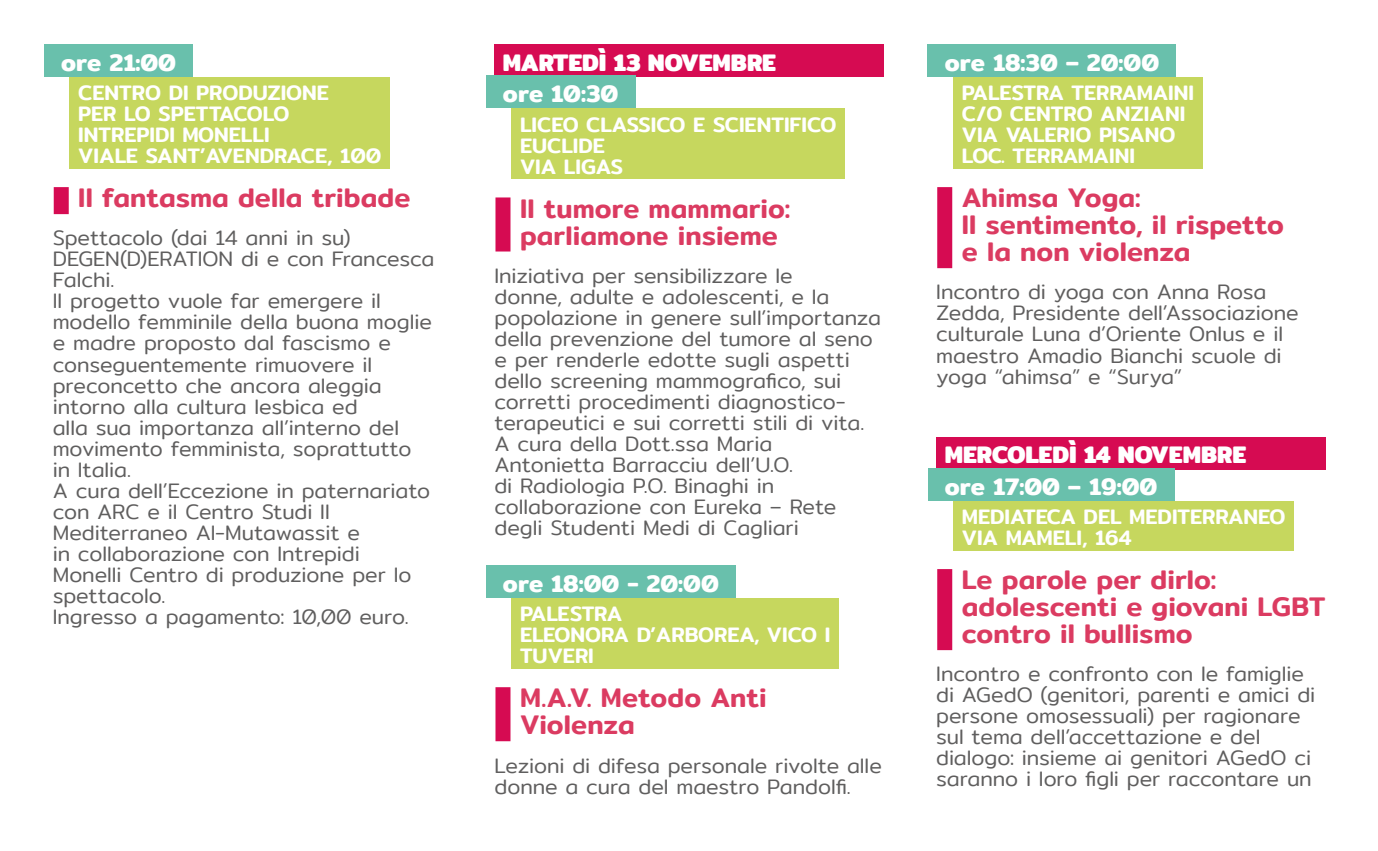
<style>
.page{position:relative;width:1378px;height:851px;background:#fff}
.page>*{position:absolute;margin:0;border:0;box-sizing:border-box;transform-origin:0 0}
.t1{font:500 27px/27px "Mitr";color:#db3b61}
.t2{font:600 24px "Mitr";color:#fff}
.t3{font:700 24px "Mitr";color:#fff}
.t4{font:300 21px/21px "Mitr";letter-spacing:-.005em;color:#5f5e5e}
.t5{font:500 21px/21px "Mitr";color:#fff}
</style>
<div class="page">
<div style="left:44px;top:44px;width:149px;height:33px;background:#69c0ac"></div>
<div style="left:70px;top:77px;width:320px;height:91px;background:#c6d75e"></div>
<div style="left:54px;top:187px;width:15px;height:27px;background:#d60b52"></div>
<div style="left:494px;top:44px;width:389px;height:33px;background:#d60b52"></div>
<div style="left:486px;top:76px;width:149px;height:32px;background:#69c0ac"></div>
<div style="left:511px;top:108px;width:334px;height:71px;background:#c6d75e"></div>
<div style="left:495px;top:197px;width:15px;height:54px;background:#d60b52"></div>
<div style="left:486px;top:565px;width:250px;height:32px;background:#69c0ac"></div>
<div style="left:511px;top:598px;width:328px;height:70px;background:#c6d75e"></div>
<div style="left:495px;top:687px;width:15px;height:54px;background:#d60b52"></div>
<div style="left:927px;top:44px;width:249px;height:33px;background:#69c0ac"></div>
<div style="left:953px;top:77px;width:249px;height:91px;background:#c6d75e"></div>
<div style="left:937px;top:187px;width:15px;height:81px;background:#d60b52"></div>
<div style="left:936px;top:437px;width:389px;height:32px;background:#d60b52"></div>
<div style="left:927px;top:468px;width:247px;height:32px;background:#69c0ac"></div>
<div style="left:953px;top:501px;width:341px;height:49px;background:#c6d75e"></div>
<div style="left:937px;top:569px;width:15px;height:81px;background:#d60b52"></div>
<p class="t2" style="left:61px;top:44px;width:116px">ore 21:00</p>
<p class="t5" style="left:78px;top:82px;width:305px">CENTRO DI PRODUZIONE<br>PER LO SPETTACOLO<br>INTREPIDI MONELLI<br>VIALE SANT’AVENDRACE, 100</p>
<p class="t1" style="left:78px;top:184px;width:334px">Il fantasma della tribade</p>
<p class="t4" style="left:53px;top:227px;width:383px">Spettacolo (dai 14 anni in su)<br>DEGEN(D)ERATION di e con Francesca<br>Falchi.<br>Il progetto vuole far emergere il modello femminile della buona moglie e madre proposto dal fascismo e conseguentemente rimuovere il preconcetto che ancora aleggia intorno alla cultura lesbica ed<br>alla sua importanza all’interno del movimento femminista, soprattutto<br>in Italia.<br>A cura dell’Eccezione in paternariato con ARC e il Centro Studi Il<br>Mediterraneo Al-Mutawassit e<br>in collaborazione con Intrepidi<br>Monelli Centro di produzione per lo spettacolo.<br>Ingresso a pagamento: 10,00 euro.</p>
<p class="t3" style="left:503px;top:44px;width:274px">MARTEDÌ 13 NOVEMBRE</p>
<p class="t2" style="left:503px;top:76px;width:117px">ore 10:30</p>
<p class="t5" style="left:520px;top:114px;width:318px">LICEO CLASSICO E SCIENTIFICO<br>EUCLIDE<br>VIA LIGAS</p>
<p class="t1" style="left:520px;top:195px;width:272px">Il tumore mammario: parliamone insieme</p>
<p class="t4" style="left:494px;top:265px;width:388px">Iniziativa per sensibilizzare le<br>donne, adulte e adolescenti, e la popolazione in genere sull’importanza della prevenzione del tumore al seno e per renderle edotte sugli aspetti dello screening mammografico, sui corretti procedimenti diagnostico&shy;terapeutici e sui corretti stili di vita.<br>A cura della Dott.ssa Maria Antonietta Barracciu dell’U.O.<br>di Radiologia P.O. Binaghi in collaborazione con Eureka – Rete degli Studenti Medi di Cagliari</p>
<p class="t2" style="left:503px;top:565px;width:217px">ore 18:00 - 20:00</p>
<p class="t5" style="left:520px;top:603px;width:312px">PALESTRA<br>ELEONORA D’ARBOREA, VICO I<br>TUVERI</p>
<p class="t1" style="left:520px;top:684px;width:248px">M.A.V. Metodo Anti<br>Violenza</p>
<p class="t4" style="left:494px;top:754px;width:389px">Lezioni di difesa personale rivolte alle donne a cura del maestro Pandolfi.</p>
<p class="t2" style="left:945px;top:44px;width:216px">ore 18:30 – 20:00</p>
<p class="t5" style="left:962px;top:82px;width:234px">PALESTRA TERRAMAINI<br>C/O CENTRO ANZIANI<br>VIA VALERIO PISANO<br>LOC. TERRAMAINI</p>
<p class="t1" style="left:962px;top:184px;width:324px">Ahimsa Yoga:<br>Il sentimento, il rispetto e la non violenza</p>
<p class="t4" style="left:936px;top:281px;width:364px">Incontro di yoga con Anna Rosa<br>Zedda, Presidente dell’Associazione culturale Luna d’Oriente Onlus e il maestro Amadio Bianchi scuole di yoga “ahimsa” e “Surya”</p>
<p class="t3" style="left:945px;top:436px;width:303px">MERCOLEDÌ 14 NOVEMBRE</p>
<p class="t2" style="left:945px;top:468px;width:214px">ore 17:00 – 19:00</p>
<p class="t5" style="left:962px;top:506px;width:325px">MEDIATECA DEL MEDITERRANEO<br>VIA MAMELI, 164</p>
<p class="t1" style="left:962px;top:566px;width:365px">Le parole per dirlo: adolescenti e giovani LGBT contro il bullismo</p>
<p class="t4" style="left:936px;top:663px;width:381px">Incontro e confronto con le famiglie di AGedO (genitori, parenti e amici di persone omosessuali) per ragionare sul tema dell’accettazione e del dialogo: insieme ai genitori AGedO ci saranno i loro figli per raccontare un</p>
</div>
